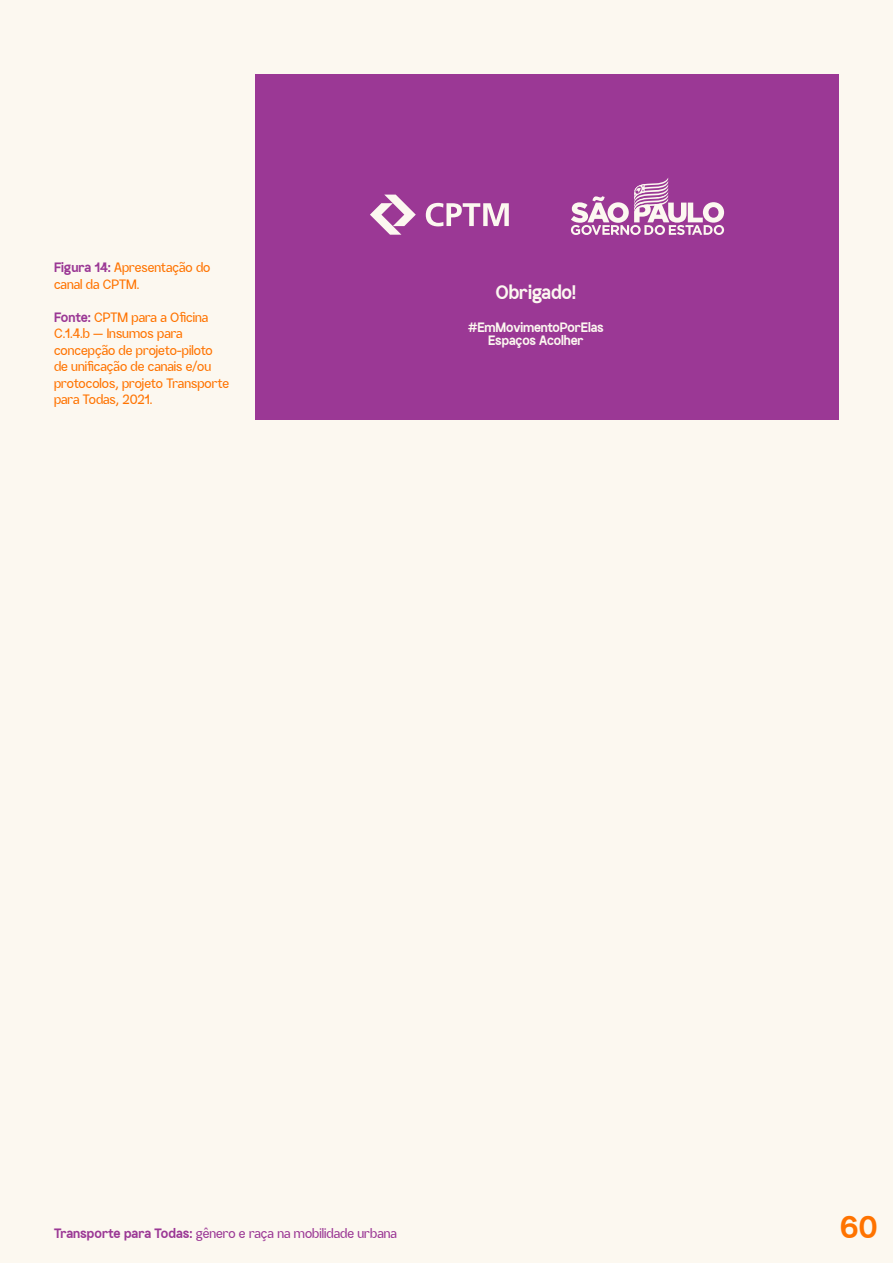
<style>
.page{position:relative;width:893px;height:1263px;background:#fcf8f0}
.page>*{position:absolute;margin:0;border:0;box-sizing:border-box;transform-origin:0 0}
.t1{font:800 31.5px "SK Greenland";color:#ff7300}
.t2{font:800 19.5px "SK Greenland";letter-spacing:-.01em;color:#fcf8f0}
.t3{font:13.5px/16.5px "SK Greenland";color:#ff7300}
.t4{font:13.5px "SK Greenland";color:#9b3895}
.t5{font:800 13.5px/13.5px "SK Greenland";letter-spacing:-.01em;color:#fcf8f0;text-align:center}
.s1{font-weight:800;color:#9b3895}
.s2{font-weight:800}
</style>
<div class="page">
<div style="left:256px;top:74px;width:583px;height:345px;background:#9b3895"></div>
<svg style="left:571px;top:178px;width:153px;height:57px"></svg>
<svg style="left:426px;top:203px;width:83px;height:23px"></svg>
<svg style="left:370px;top:195px;width:46px;height:40px"></svg>
<p class="t3" style="left:54px;top:260px;width:158px"><span class="s1">Figura 14:</span> Apresentação do canal da CPTM.</p>
<p class="t3" style="left:54px;top:309px;width:177px"><span class="s1">Fonte:</span> CPTM para a Oficina<br>C.1.4.b — Insumos para concepção de projeto-piloto de unificação de canais e/ou protocolos, projeto Transporte para Todas, 2021.</p>
<h2 class="t2" style="left:495px;top:280px;width:82px">Obrigado!</h2>
<p class="t5" style="left:468px;top:320px;width:137px">#EmMovimentoPorElas<br>Espaços Acolher</p>
<p class="t4" style="left:54px;top:1226px;width:344px"><span class="s2">Transporte para Todas:</span> gênero e raça na mobilidade urbana</p>
<h1 class="t1" style="left:840px;top:1207px;width:39px">60</h1>
</div>
